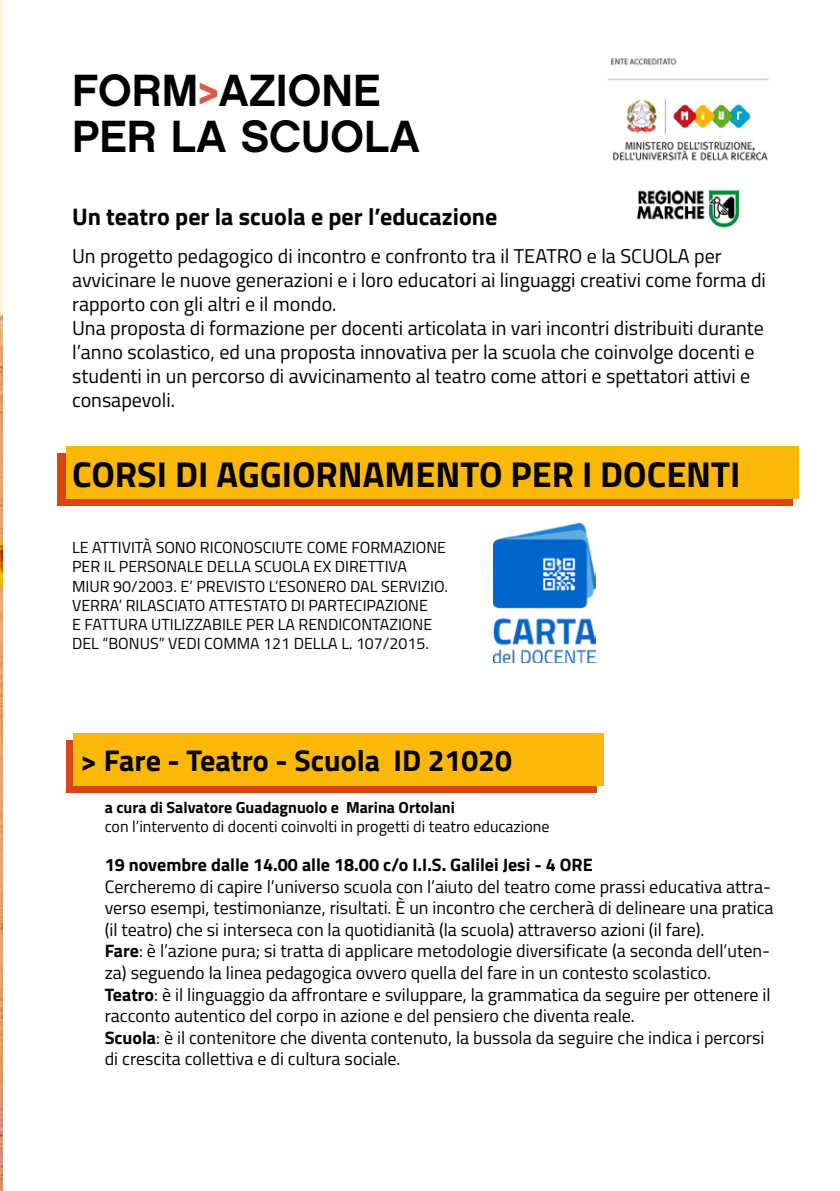
<style>
.page{position:relative;width:840px;height:1191px;background:#fff}
.page>*{position:absolute;margin:0;border:0;box-sizing:border-box;transform-origin:0 0}
.t1{font:45px/46px "Chalet New York Nineteen Sixty";color:#000}
.t2{font:700 36px "Titillium Web";color:#000}
.t3{font:700 30px "Titillium Web";color:#000}
.t4{font:700 24px "Titillium Web";color:#000}
.t5{font:20px/24px "Titillium Web";color:#000}
.t6{font:18px/21.6px "Titillium Web";color:#000}
.t7{font:700 18px "Titillium Web";color:#000}
.t8{font:16px/19.2px "Titillium Web";color:#000}
.t9{font:700 16px "Titillium Web";color:#000}
.s1{color:#dd5a47}
.s2{font-weight:700}
</style>
<div class="page">
<img style="left:0;top:315px;width:2px;height:876px">
<img style="left:608px;top:58px;width:161px;height:170px">
<div style="left:57px;top:453px;width:734px;height:52px;background:linear-gradient(to right,#d74614,#d74614)"></div>
<div style="left:67px;top:446px;width:731px;height:52px;background:#fbb808"></div>
<img style="left:493px;top:524px;width:102px;height:139px">
<div style="left:66px;top:740px;width:530px;height:52px;background:#d74614"></div>
<div style="left:73px;top:734px;width:531px;height:52px;background:#fbb808"></div>
<h1 class="t1" style="left:72px;top:66px;width:349px">FORM<span class="s1">&gt;</span>AZIONE<br>PER LA SCUOLA</h1>
<h3 class="t4" style="left:72px;top:198px;width:426px">Un teatro per la scuola e per l’educazione</h3>
<p class="t5" style="left:72px;top:243px;width:695px">Un progetto pedagogico di incontro e confronto tra il TEATRO e la SCUOLA per avvicinare le nuove generazioni e i loro educatori ai linguaggi creativi come forma di rapporto con gli altri e il mondo.<br>Una proposta di formazione per docenti articolata in vari incontri distribuiti durante l’anno scolastico, ed una proposta innovativa per la scuola che coinvolge docenti e studenti in un percorso di avvicinamento al teatro come attori e spettatori attivi e consapevoli.</p>
<h2 class="t2" style="left:72px;top:447px;width:669px">CORSI DI AGGIORNAMENTO PER I DOCENTI</h2>
<p class="t8" style="left:72px;top:537px;width:377px">LE ATTIVITÀ SONO RICONOSCIUTE COME FORMAZIONE PER IL PERSONALE DELLA SCUOLA EX DIRETTIVA MIUR 90/2003. E’ PREVISTO L’ESONERO DAL SERVIZIO.<br>VERRA’ RILASCIATO ATTESTATO DI PARTECIPAZIONE<br>E FATTURA UTILIZZABILE PER LA RENDICONTAZIONE DEL “BONUS” VEDI COMMA 121 DELLA L. 107/2015.</p>
<h3 class="t3" style="left:80px;top:737px;width:433px">&gt; Fare - Teatro - Scuola ID 21020</h3>
<p class="t9" style="left:105px;top:795px;width:351px">a cura di Salvatore Guadagnuolo e Marina Ortolani</p>
<p class="t8" style="left:105px;top:816px;width:446px">con l’intervento di docenti coinvolti in progetti di teatro educazione</p>
<p class="t7" style="left:105px;top:851px;width:489px">19 novembre dalle 14.00 alle 18.00 c/o I.I.S. Galilei Jesi - 4 ORE</p>
<p class="t6" style="left:105px;top:874px;width:670px">Cercheremo di capire l’universo scuola con l’aiuto del teatro come prassi educativa attra&shy;verso esempi, testimonianze, risultati. È un incontro che cercherà di delineare una pratica (il teatro) che si interseca con la quotidianità (la scuola) attraverso azioni (il fare).<br><span class="s2">Fare</span>: è l’azione pura; si tratta di applicare metodologie diversificate (a seconda dell’uten&shy;za) seguendo la linea pedagogica ovvero quella del fare in un contesto scolastico.<br><span class="s2">Teatro</span>: è il linguaggio da affrontare e sviluppare, la grammatica da seguire per ottenere il racconto autentico del corpo in azione e del pensiero che diventa reale.<br><span class="s2">Scuola</span>: è il contenitore che diventa contenuto, la bussola da seguire che indica i percorsi di crescita collettiva e di cultura sociale.</p>
</div>
